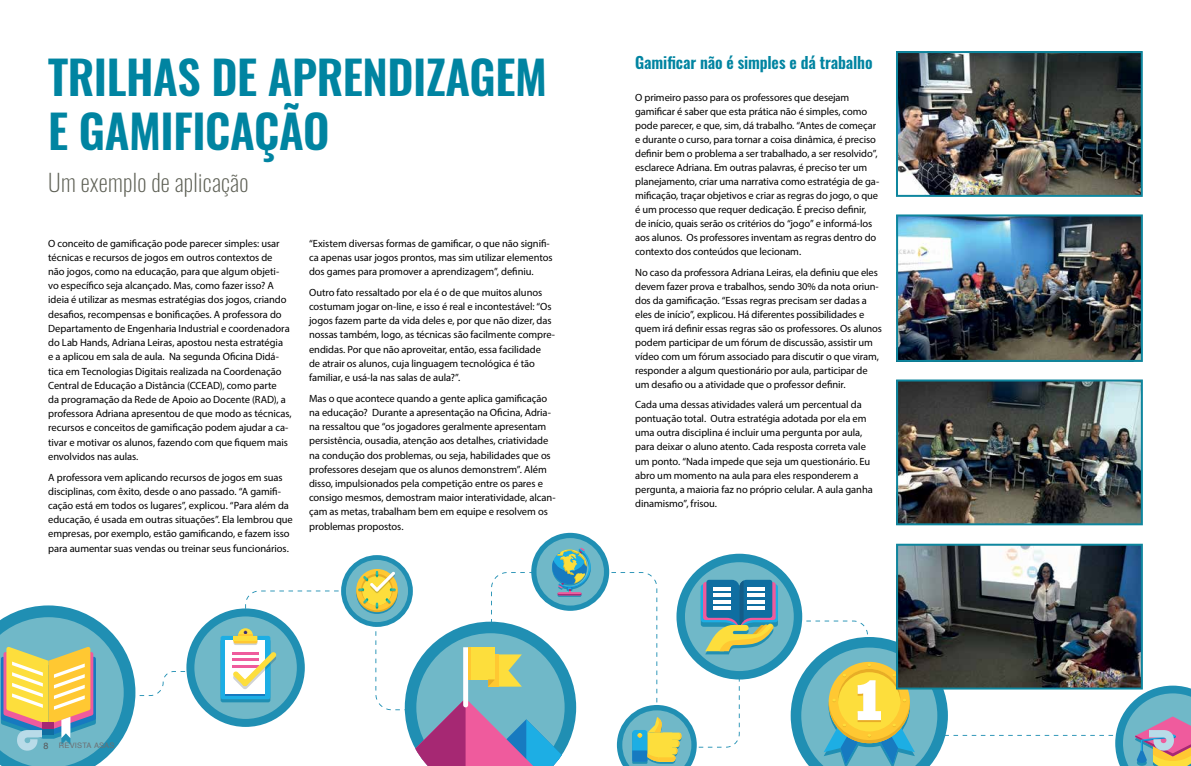
<style>
.page{position:relative;width:1191px;height:766px;background:#fff}
.page>*{position:absolute;margin:0;border:0;box-sizing:border-box;transform-origin:0 0}
.t1{font:600 46px/54px "Oswald";letter-spacing:-.01em;color:#0084a1}
.t2{font:200 23.6px "Oswald";letter-spacing:.01em;color:#5e6055}
.t3{font:600 16px "Oswald";letter-spacing:-.01em;color:#0084a1}
.t4{font:10.5px/14.2px "Myriad Pro";letter-spacing:-.01em;color:#000}
.t5{font:7.5px "Helvetica";letter-spacing:.02em;color:#6d6e71}
.s1{font-size:9px;color:#58595b}
</style>
<div class="page">
<svg style="left:135px;top:572px;width:1008px;height:175px"></svg>
<svg style="left:790px;top:636px;width:158px;height:129px"></svg>
<div style="left:676px;top:553px;width:126px;height:126px;background:#208fb3;border-radius:50%"></div>
<div style="left:685px;top:562px;width:108px;height:108px;background:#70b8c8;border-radius:50%"></div>
<svg style="left:701px;top:579px;width:77px;height:75px"></svg>
<svg style="left:405px;top:621px;width:171px;height:144px"></svg>
<hr style="left:468px;top:647px;width:3px;height:32px;background:#ffc832">
<svg style="left:617px;top:704px;width:80px;height:61px"></svg>
<svg style="left:531px;top:532px;width:78px;height:78px"></svg>
<div style="left:536px;top:538px;width:68px;height:67px;background:#70b8c8;border-radius:50%"></div>
<svg style="left:552px;top:547px;width:39px;height:49px"></svg>
<div style="left:186px;top:608px;width:119px;height:118px;background:#208fb3;border-radius:50%"></div>
<div style="left:194px;top:616px;width:103px;height:102px;background:#70b8c8;border-radius:50%"></div>
<div style="left:221px;top:638px;width:49px;height:64px;background:#208fb3;border-radius:2px"></div>
<svg style="left:221px;top:635px;width:49px;height:64px"></svg>
<div style="left:226px;top:640px;width:39px;height:54px;background:#fff"></div>
<svg style="left:233px;top:628px;width:24px;height:17px"></svg>
<hr style="left:232px;top:652px;width:27px;height:2px;background:#ef5b9d">
<hr style="left:232px;top:658px;width:27px;height:2px;background:#ef5b9d">
<hr style="left:232px;top:664px;width:27px;height:3px;background:#ef5b9d">
<svg style="left:233px;top:651px;width:43px;height:38px"></svg>
<hr style="left:226px;top:694px;width:39px;height:1px;background:#177ac0">
<div style="left:341px;top:555px;width:72px;height:71px;background:#208fb3;border-radius:50%"></div>
<div style="left:346px;top:559px;width:62px;height:63px;background:#70b8c8;border-radius:50%"></div>
<svg style="left:356px;top:572px;width:42px;height:41px"></svg>
<svg style="left:356px;top:570px;width:42px;height:42px"></svg>
<svg style="left:356px;top:568px;width:42px;height:42px"></svg>
<svg style="left:358px;top:570px;width:38px;height:39px"></svg>
<svg style="left:1115px;top:685px;width:76px;height:80px"></svg>
<svg style="left:0;top:605px;width:135px;height:160px"></svg>
<img style="left:899px;top:54px;width:240px;height:140px">
<div style="left:896px;top:51px;width:246px;height:146px;border:2px solid #0e869e"></div>
<img style="left:899px;top:217px;width:240px;height:142px">
<div style="left:896px;top:214px;width:246px;height:148px;border:2px solid #0e869e"></div>
<img style="left:899px;top:382px;width:240px;height:140px">
<div style="left:896px;top:379px;width:246px;height:146px;border:2px solid #0e869e"></div>
<img style="left:899px;top:546px;width:240px;height:140px">
<div style="left:896px;top:543px;width:246px;height:146px;border:2px solid #0e869e"></div>
<h1 class="t1" style="left:48px;top:52px;width:500px">TRILHAS DE APRENDIZAGEM<br>E GAMIFICAÇÃO</h1>
<h2 class="t2" style="left:48px;top:167px;width:202px">Um exemplo de aplicação</h2>
<p class="t4" style="left:48px;top:236px;width:245px">O conceito de gamificação pode parecer simples: usar técnicas e recursos de jogos em outros contextos de<br>não jogos, como na educação, para que algum objeti&shy;vo específico seja alcançado. Mas, como fazer isso? A ideia é utilizar as mesmas estratégias dos jogos, criando desafios, recompensas e bonificações. A professora do Departamento de Engenharia Industrial e coordenadora do Lab Hands, Adriana Leiras, apostou nesta estratégia<br>e a aplicou em sala de aula. Na segunda Oficina Didá&shy;tica em Tecnologias Digitais realizada na Coordenação Central de Educação a Distância (CCEAD), como parte<br>da programação da Rede de Apoio ao Docente (RAD), a professora Adriana apresentou de que modo as técnicas, recursos e conceitos de gamificação podem ajudar a ca&shy;tivar e motivar os alunos, fazendo com que fiquem mais envolvidos nas aulas.</p>
<p class="t4" style="left:48px;top:469px;width:246px">A professora vem aplicando recursos de jogos em suas disciplinas, com êxito, desde o ano passado. “A gamifi&shy;cação está em todos os lugares”, explicou. “Para além da educação, é usada em outras situações”. Ela lembrou que empresas, por exemplo, estão gamificando, e fazem isso para aumentar suas vendas ou treinar seus funcionários.</p>
<p class="t4" style="left:309px;top:236px;width:245px">“Existem diversas formas de gamificar, o que não signifi&shy;ca apenas usar jogos prontos, mas sim utilizar elementos dos games para promover a aprendizagem”, definiu.</p>
<p class="t4" style="left:309px;top:285px;width:247px">Outro fato ressaltado por ela é o de que muitos alunos costumam jogar on-line, e isso é real e incontestável: “Os jogos fazem parte da vida deles e, por que não dizer, das nossas também, logo, as técnicas são facilmente compre&shy;endidas. Por que não aproveitar, então, essa facilidade<br>de atrair os alunos, cuja linguagem tecnológica é tão familiar, e usá-la nas salas de aula?”.</p>
<p class="t4" style="left:309px;top:391px;width:248px">Mas o que acontece quando a gente aplica gamificação na educação? Durante a apresentação na Oficina, Adria&shy;na ressaltou que “os jogadores geralmente apresentam persistência, ousadia, atenção aos detalhes, criatividade na condução dos problemas, ou seja, habilidades que os professores desejam que os alunos demonstrem”. Além disso, impulsionados pela competição entre os pares e consigo mesmos, demostram maior interatividade, alcan&shy;çam as metas, trabalham bem em equipe e resolvem os problemas propostos.</p>
<p class="t5" style="left:44px;top:739px;width:72px"><span class="s1">8</span> REVISTA ASAS</p>
<h3 class="t3" style="left:635px;top:51px;width:239px">Gamificar não é simples e dá trabalho</h3>
<p class="t4" style="left:635px;top:90px;width:245px">O primeiro passo para os professores que desejam gamificar é saber que esta prática não é simples, como pode parecer, e que, sim, dá trabalho. “Antes de começar e durante o curso, para tornar a coisa dinâmica, é preciso definir bem o problema a ser trabalhado, a ser resolvido”, esclarece Adriana. Em outras palavras, é preciso ter um planejamento, criar uma narrativa como estratégia de ga&shy;mificação, traçar objetivos e criar as regras do jogo, o que é um processo que requer dedicação. É preciso definir, de início, quais serão os critérios do “jogo” e informá-los aos alunos. Os professores inventam as regras dentro do contexto dos conteúdos que lecionam.</p>
<p class="t4" style="left:635px;top:265px;width:248px">No caso da professora Adriana Leiras, ela definiu que eles devem fazer prova e trabalhos, sendo 30% da nota oriun&shy;dos da gamificação. “Essas regras precisam ser dadas a eles de início”, explicou. Há diferentes possibilidades e quem irá definir essas regras são os professores. Os alunos podem participar de um fórum de discussão, assistir um vídeo com um fórum associado para discutir o que viram, responder a algum questionário por aula, participar de um desafio ou a atividade que o professor definir.</p>
<p class="t4" style="left:635px;top:397px;width:239px">Cada uma dessas atividades valerá um percentual da pontuação total. Outra estratégia adotada por ela em uma outra disciplina é incluir uma pergunta por aula, para deixar o aluno atento. Cada resposta correta vale um ponto. “Nada impede que seja um questionário. Eu abro um momento na aula para eles responderem a pergunta, a maioria faz no próprio celular. A aula ganha dinamismo”, frisou.</p>
</div>
